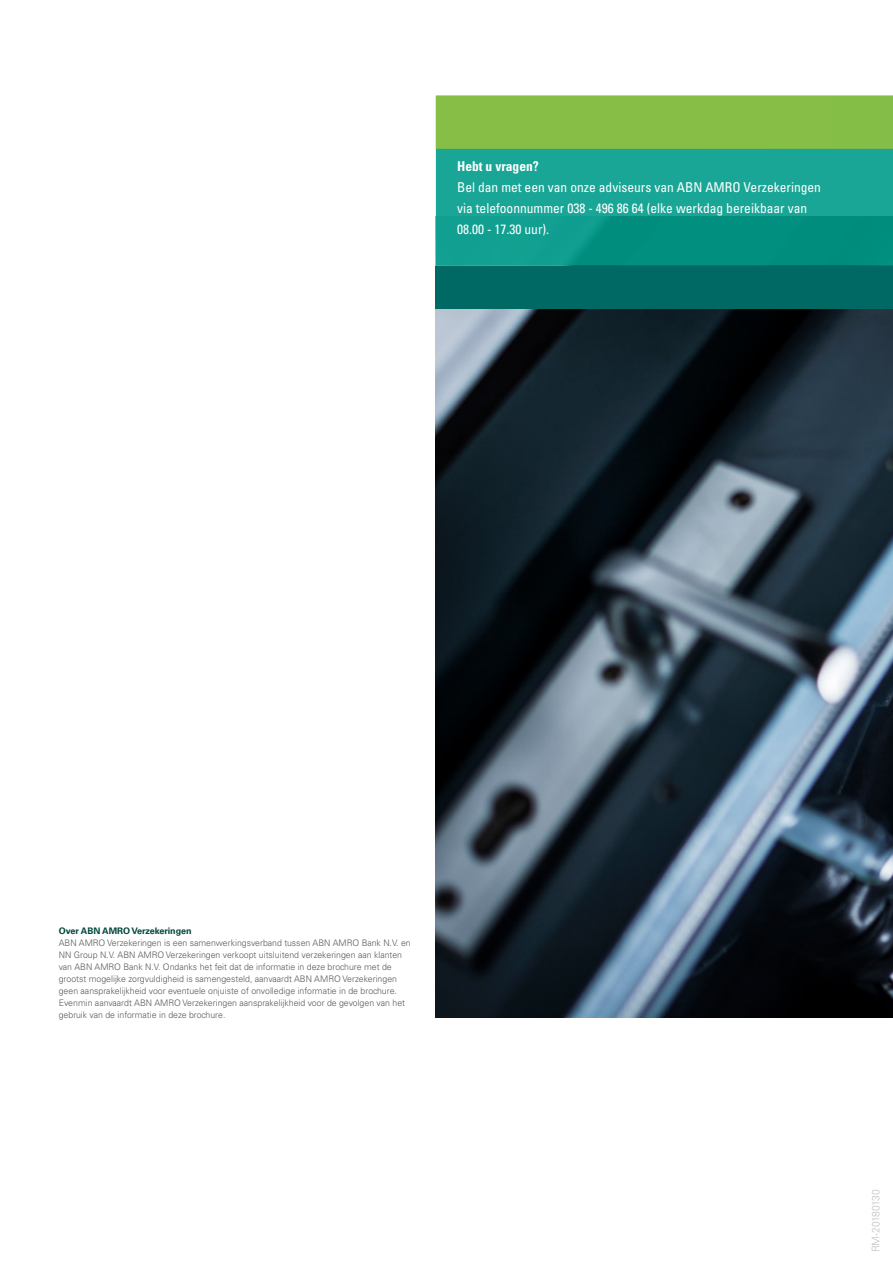
<style>
.page{position:relative;width:893px;height:1263px;background:#fff}
.page>*{position:absolute;margin:0;border:0;box-sizing:border-box;transform-origin:0 0}
.t1{font:condensed 13.5px/21px "Univers LT Std";color:#fff}
.t2{font:700 condensed 13.5px "Univers LT Std";color:#fff}
.t3{font:300 10.5px "Univers LT Std";letter-spacing:-.015em;color:#bdc0c5}
.t4{font:300 9px/12px "Univers LT Std";color:#575756}
.t5{font:700 9px "Univers LT Std";color:#00463d}
</style>
<div class="page">
<img style="left:436px;top:308px;width:457px;height:710px">
<svg style="left:436px;top:149px;width:457px;height:117px;background:#119e8e"></svg>
<div style="left:436px;top:96px;width:457px;height:53px;background:#87bf46"></div>
<div style="left:436px;top:266px;width:457px;height:42px;background:#006963"></div>
<h1 class="t2" style="left:457px;top:158px;width:83px">Hebt u vragen?</h1>
<h1 class="t1" style="left:457px;top:177px;width:365px">Bel dan met een van onze adviseurs van ABN AMRO Verzekeringen via telefoonnummer 038 - 496 86 64 (elke werkdag bereikbaar van<br>08.00 - 17.30 uur).</h1>
<p class="t5" style="left:59px;top:925px;width:134px">Over ABN AMRO Verzekeringen</p>
<p class="t4" style="left:59px;top:936px;width:354px">ABN AMRO Verzekeringen is een samenwerkingsverband tussen ABN AMRO Bank N.V. en NN Group N.V. ABN AMRO Verzekeringen verkoopt uitsluitend verzekeringen aan klanten van ABN AMRO Bank N.V. Ondanks het feit dat de informatie in deze brochure met de grootst mogelijke zorgvuldigheid is samengesteld, aanvaardt ABN AMRO Verzekeringen geen aansprakelijkheid voor eventuele onjuiste of onvolledige informatie in de brochure.<br>Evenmin aanvaardt ABN AMRO Verzekeringen aansprakelijkheid voor de gevolgen van het gebruik van de informatie in deze brochure.</p>
<p class="t3" style="left:869px;top:1252px;width:64px;rotate:-90deg">RM-20180130</p>
</div>
